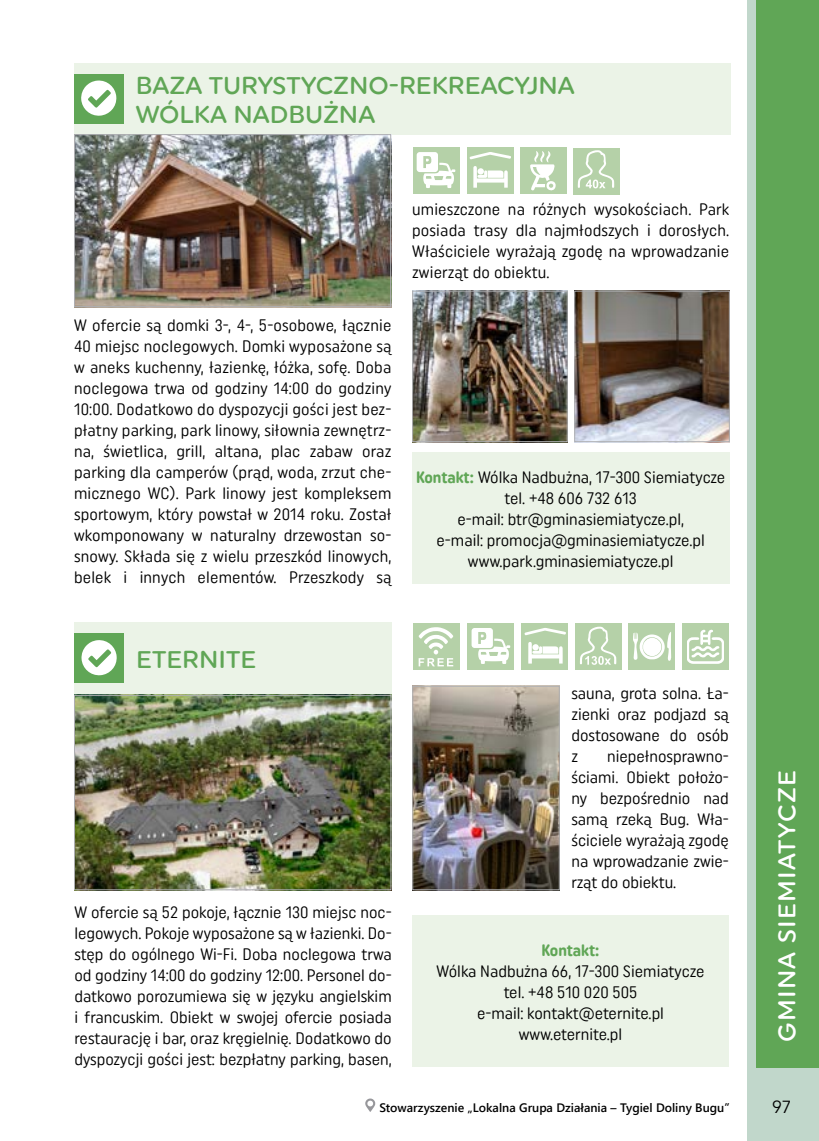
<style>
.page{position:relative;width:819px;height:1141px;background:#fff}
.page>*{position:absolute;margin:0;border:0;box-sizing:border-box;transform-origin:0 0}
.t1{font:500 24.5px/29.8px "Uniform Rnd";color:#60a656}
.t2{font:500 24.5px "Uniform Rnd";letter-spacing:.05em;color:#fff}
.t3{font:17.5px "Avenir LT Pro";color:#000}
.t4{font:16.62px/21px "Uniform Rnd Cond";color:#000;text-align:justify}
.t5{font:700 16.62px "Uniform Rnd Cond";color:#60a656}
.t6{font:600 12.25px "Segoe UI";color:#000}
.s1{font-weight:700;color:#60a656}
</style>
<div class="page">
<div style="left:747px;top:0;width:9px;height:1141px;background:#c1d7cb"></div>
<div style="left:756px;top:0;width:63px;height:1141px;background:#60a656"></div>
<div style="left:747px;top:1068px;width:72px;height:73px;background:#c1d7cb"></div>
<svg style="left:365px;top:1098px;width:10px;height:14px"></svg>
<div style="left:74px;top:623px;width:318px;height:71px;background:#ebf3e7"></div>
<div style="left:74px;top:633px;width:50px;height:50px;background:#60a656"></div>
<svg style="left:81px;top:640px;width:36px;height:36px"></svg>
<div style="left:467px;top:623px;width:47px;height:47px;background:#b5d1a8"></div>
<svg style="left:471px;top:628px;width:39px;height:36px"></svg>
<div style="left:413px;top:623px;width:47px;height:47px;background:#b5d1a8"></div>
<svg style="left:418px;top:636px;width:36px;height:31px"></svg>
<svg style="left:418px;top:627px;width:35px;height:39px"></svg>
<div style="left:575px;top:623px;width:46px;height:47px;background:#b5d1a8"></div>
<svg style="left:580px;top:626px;width:36px;height:39px"></svg>
<div style="left:521px;top:623px;width:47px;height:47px;background:#b5d1a8"></div>
<svg style="left:524px;top:628px;width:42px;height:7px"></svg>
<svg style="left:528px;top:642px;width:34px;height:22px"></svg>
<div style="left:532px;top:644px;width:7px;height:7px;background:#fff;border-radius:50%"></div>
<div style="left:412px;top:915px;width:316px;height:152px;background:#ebf3e7"></div>
<div style="left:628px;top:623px;width:47px;height:47px;background:#b5d1a8"></div>
<svg style="left:633px;top:632px;width:38px;height:29px"></svg>
<div style="left:682px;top:623px;width:46px;height:47px;background:#b5d1a8"></div>
<svg style="left:687px;top:629px;width:37px;height:35px"></svg>
<img style="left:414px;top:688px;width:143px;height:200px">
<div style="left:412px;top:686px;width:147px;height:204px;border:1px solid #aeafb2"></div>
<img style="left:76px;top:697px;width:313px;height:191px">
<div style="left:74px;top:695px;width:317px;height:195px;border:1px solid #aeafb2"></div>
<div style="left:74px;top:63px;width:656px;height:71px;background:#ebf3e7"></div>
<div style="left:74px;top:74px;width:50px;height:49px;background:#60a656"></div>
<svg style="left:81px;top:80px;width:36px;height:36px"></svg>
<div style="left:412px;top:147px;width:47px;height:47px;background:#b5d1a8"></div>
<svg style="left:416px;top:152px;width:39px;height:36px"></svg>
<div style="left:466px;top:147px;width:47px;height:47px;background:#b5d1a8"></div>
<svg style="left:469px;top:152px;width:42px;height:8px"></svg>
<svg style="left:473px;top:166px;width:35px;height:22px"></svg>
<div style="left:477px;top:168px;width:7px;height:7px;background:#fff;border-radius:50%"></div>
<div style="left:412px;top:452px;width:317px;height:131px;background:#ebf3e7"></div>
<img style="left:576px;top:293px;width:151px;height:147px">
<div style="left:574px;top:291px;width:155px;height:151px;border:1px solid #aeafb2"></div>
<img style="left:414px;top:293px;width:151px;height:147px">
<div style="left:412px;top:291px;width:155px;height:151px;border:1px solid #aeafb2"></div>
<div style="left:519px;top:147px;width:47px;height:47px;background:#b5d1a8"></div>
<svg style="left:530px;top:151px;width:26px;height:40px"></svg>
<img style="left:76px;top:136px;width:313px;height:169px">
<div style="left:74px;top:134px;width:317px;height:173px;border:1px solid #aeafb2"></div>
<div style="left:573px;top:148px;width:46px;height:46px;background:#b5d1a8"></div>
<svg style="left:577px;top:150px;width:37px;height:38px"></svg>
<h1 class="t1" style="left:136px;top:70px;width:440px">BAZA TURYSTYCZNO-REKREACYJNA<br>WÓLKA NADBUŻNA</h1>
<p class="t4" style="left:74px;top:315px;width:319px">W ofercie są domki 3-, 4-, 5-osobowe, łącznie 40 miejsc noclegowych. Domki wyposażone są w aneks kuchenny, łazienkę, łóżka, sofę. Doba noclegowa trwa od godziny 14:00 do godziny 10:00. Dodatkowo do dyspozycji gości jest bez&shy;płatny parking, park linowy, siłownia zewnętrz&shy;na, świetlica, grill, altana, plac zabaw oraz parking dla camperów (prąd, woda, zrzut che&shy;micznego WC). Park linowy jest kompleksem sportowym, który powstał w 2014 roku. Został wkomponowany w naturalny drzewostan so&shy;snowy. Składa się z wielu przeszkód linowych, belek i innych elementów. Przeszkody są</p>
<p class="t4" style="left:412px;top:199px;width:318px">umieszczone na różnych wysokościach. Park posiada trasy dla najmłodszych i dorosłych.<br>Właściciele wyrażają zgodę na wprowadzanie zwierząt do obiektu.</p>
<p class="t4" style="left:416px;top:466px;width:311px;text-align:center"><span class="s1">Kontakt:</span> Wólka Nadbużna, 17-300 Siemiatycze tel. +48 606 732 613<br>e-mail: btr@gminasiemiatycze.pl,<br>e-mail: promocja@gminasiemiatycze.pl www.park.gminasiemiatycze.pl</p>
<h1 class="t1" style="left:136px;top:644px;width:122px">ETERNITE</h1>
<p class="t4" style="left:74px;top:902px;width:319px">W ofercie są 52 pokoje, łącznie 130 miejsc noc&shy;legowych. Pokoje wyposażone są w łazienki. Do&shy;stęp do ogólnego Wi-Fi. Doba noclegowa trwa od godziny 14:00 do godziny 12:00. Personel do&shy;datkowo porozumiewa się w języku angielskim i francuskim. Obiekt w swojej ofercie posiada restaurację i bar, oraz kręgielnię. Dodatkowo do dyspozycji gości jest: bezpłatny parking, basen,</p>
<p class="t4" style="left:571px;top:683px;width:159px">sauna, grota solna. Ła&shy;zienki oraz podjazd są dostosowane do osób z</p>
<p class="t4" style="left:571px;top:746px;width:159px;text-indent:36px">niepełnosprawno&shy;ściami. Obiekt położo&shy;ny bezpośrednio nad samą rzeką Bug. Wła&shy;ściciele wyrażają zgodę na wprowadzanie zwie&shy;rząt do obiektu.</p>
<p class="t5" style="left:541px;top:940px;width:59px">Kontakt:</p>
<p class="t4" style="left:436px;top:960px;width:269px;text-align:center">Wólka Nadbużna 66, 17-300 Siemiatycze tel. +48 510 020 505<br>e-mail: kontakt@eternite.pl www.eternite.pl</p>
<p class="t6" style="left:379px;top:1096px;width:351px">Stowarzyszenie „Lokalna Grupa Działania – Tygiel Doliny Bugu”</p>
<h1 class="t2" style="left:772px;top:1042px;width:273px;rotate:-90deg">GMINA SIEMIATYCZE</h1>
<p class="t3" style="left:772px;top:1096px;width:21px">97</p>
</div>
